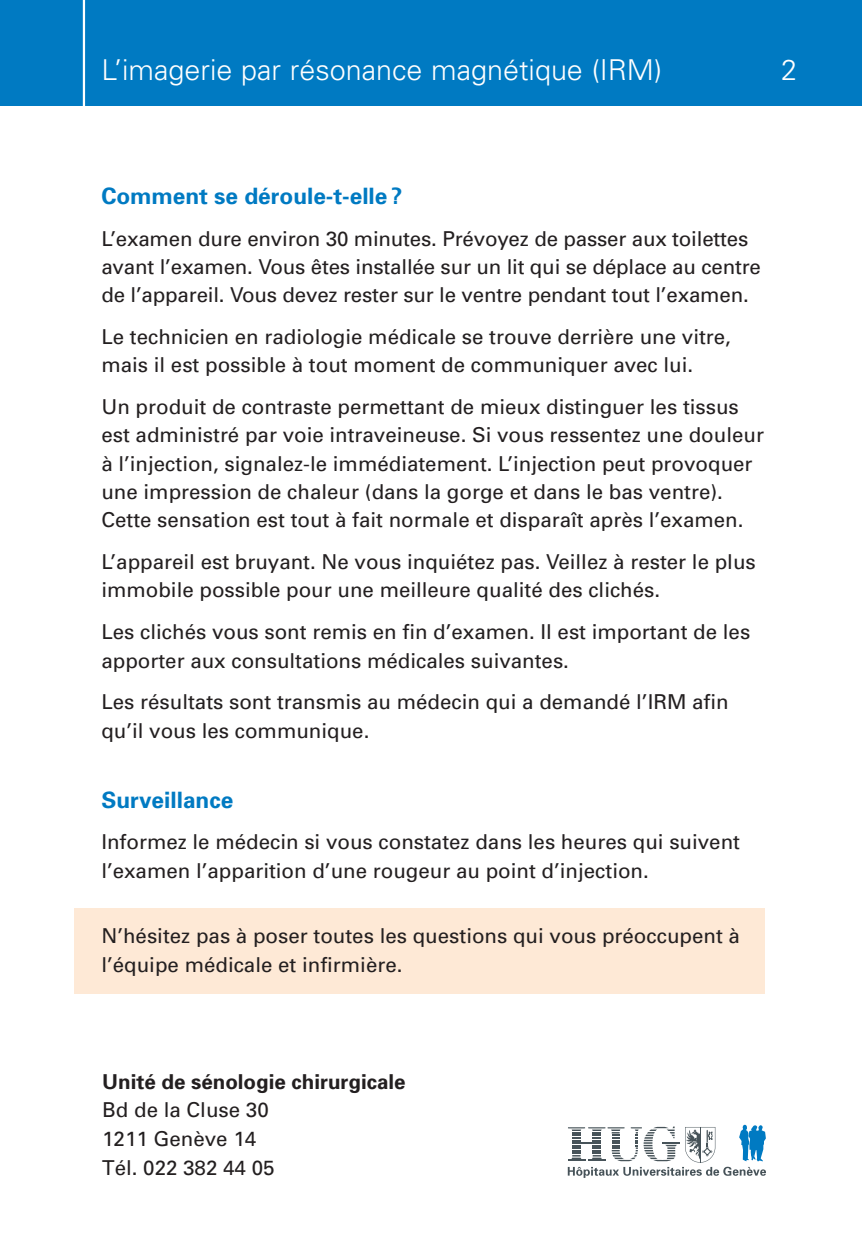
<style>
.page{position:relative;width:862px;height:1246px;background:#fff}
.page>*{position:absolute;margin:0;border:0;box-sizing:border-box;transform-origin:0 0}
.t1{font:300 28.8px "Univers";color:#fff}
.t2{font:700 22.5px "Univers";color:#007ac2}
.t3{font:20.47px/28.3px "Univers";color:#231f20}
.t4{font:700 20.47px "Univers";color:#231f20}
</style>
<div class="page">
<div style="left:75px;top:908px;width:690px;height:86px;background:#fee9d6"></div>
<div style="left:0;top:0;width:862px;height:106px;background:#007ac2"></div>
<hr style="left:83px;top:0;width:2px;height:162px;background:#fff">
<svg style="left:568px;top:1124px;width:198px;height:54px"></svg>
<h1 class="t1" style="left:101px;top:59px;width:562px">L’imagerie par résonance magnétique (IRM)</h1>
<h1 class="t1" style="left:781px;top:59px;width:17px">2</h1>
<p class="t2" style="left:101px;top:188px;width:302px">Comment se déroule-t-elle ?</p>
<p class="t3" style="left:101px;top:226px;width:661px">L’examen dure environ 30 minutes. Prévoyez de passer aux toilettes avant l’examen. Vous êtes installée sur un lit qui se déplace au centre de l’appareil. Vous devez rester sur le ventre pendant tout l’examen.</p>
<p class="t3" style="left:101px;top:324px;width:631px">Le technicien en radiologie médicale se trouve derrière une vitre, mais il est possible à tout moment de communiquer avec lui.</p>
<p class="t3" style="left:101px;top:394px;width:664px">Un produit de contraste permettant de mieux distinguer les tissus est administré par voie intraveineuse. Si vous ressentez une douleur à l’injection, signalez-le immédiatement. L’injection peut provoquer une impression de chaleur (dans la gorge et dans le bas ventre).<br>Cette sensation est tout à fait normale et disparaît après l’examen.</p>
<p class="t3" style="left:101px;top:549px;width:656px">L’appareil est bruyant. Ne vous inquiétez pas. Veillez à rester le plus immobile possible pour une meilleure qualité des clichés.</p>
<p class="t3" style="left:101px;top:619px;width:650px">Les clichés vous sont remis en fin d’examen. Il est important de les apporter aux consultations médicales suivantes.</p>
<p class="t3" style="left:101px;top:689px;width:628px">Les résultats sont transmis au médecin qui a demandé l’IRM afin qu’il vous les communique.</p>
<p class="t2" style="left:101px;top:791px;width:133px">Surveillance</p>
<p class="t3" style="left:101px;top:829px;width:640px">Informez le médecin si vous constatez dans les heures qui suivent l’examen l’apparition d’une rougeur au point d’injection.</p>
<p class="t3" style="left:101px;top:923px;width:640px">N’hésitez pas à poser toutes les questions qui vous préoccupent à l’équipe médicale et infirmière.</p>
<p class="t4" style="left:102px;top:1073px;width:305px">Unité de sénologie chirurgicale</p>
<p class="t3" style="left:102px;top:1097px;width:174px">Bd de la Cluse 30<br>1211 Genève 14<br>Tél. 022 382 44 05</p>
</div>
